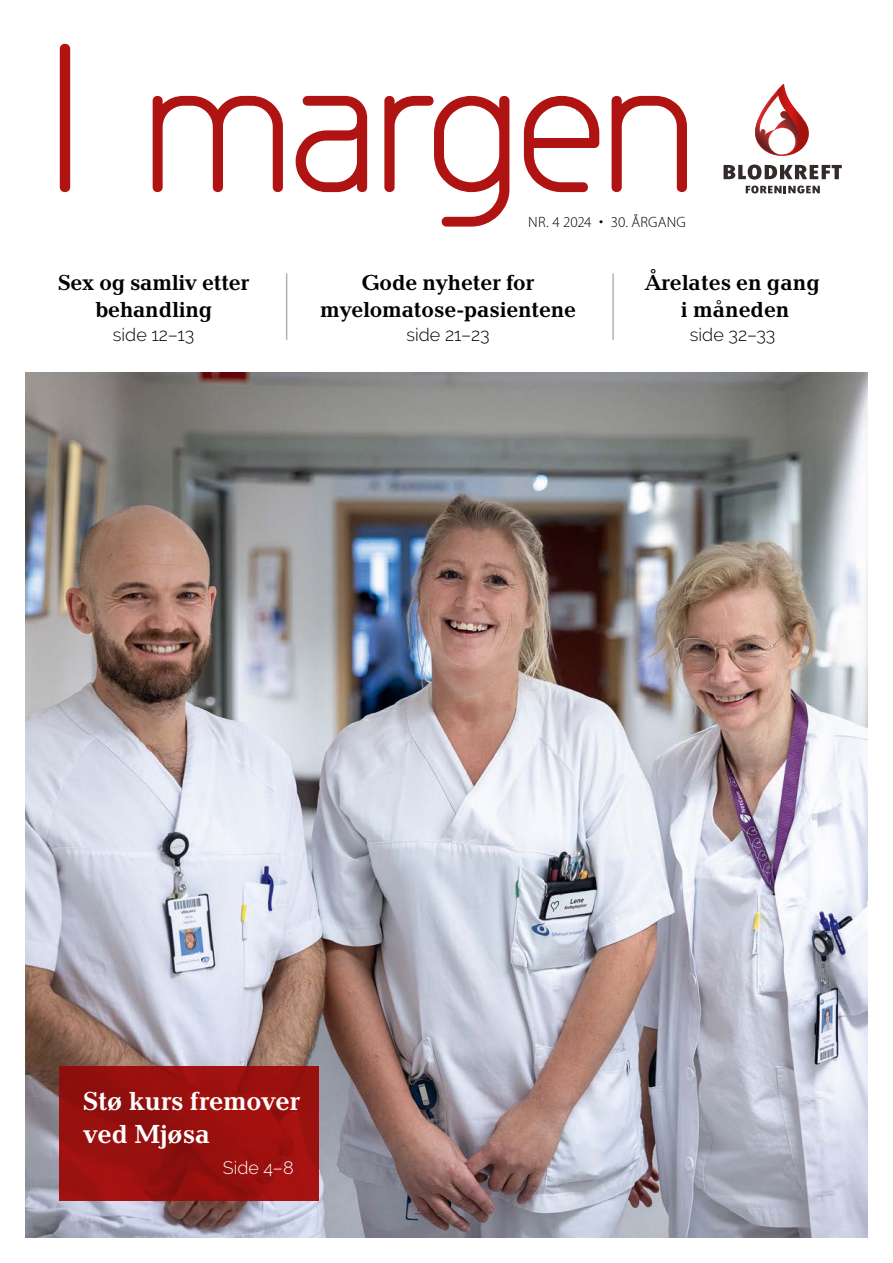
<style>
.page{position:relative;width:893px;height:1263px;background:#fff}
.page>*{position:absolute;margin:0;border:0;box-sizing:border-box;transform-origin:0 0}
.t1{font:700 27px/33px "Baltica";letter-spacing:-.01em;color:#fff}
.t2{font:700 22.5px/27px "Baltica";letter-spacing:-.01em;color:#000;text-align:center}
.t3{font:300 18px "Raleway";color:#000}
.t4{font:300 18px "Raleway";color:#fff}
.t5{font:300 15px "Myriad Pro";letter-spacing:.015em;color:#000}
.s1{font-family:"Raleway";font-weight:600}
</style>
<div class="page">
<svg style="left:612px;top:96px;width:75px;height:96px"></svg>
<svg style="left:524px;top:96px;width:75px;height:96px"></svg>
<svg style="left:384px;top:96px;width:125px;height:131px"></svg>
<svg style="left:153px;top:96px;width:130px;height:96px"></svg>
<svg style="left:60px;top:44px;width:10px;height:148px"></svg>
<svg style="left:296px;top:96px;width:71px;height:96px"></svg>
<svg style="left:724px;top:84px;width:118px;height:96px"></svg>
<svg style="left:746px;top:186px;width:74px;height:7px"></svg>
<img style="left:26px;top:373px;width:841px;height:864px">
<svg style="left:60px;top:1066px;width:259px;height:134px;background:#98100e"></svg>
<hr style="left:286px;top:274px;width:1px;height:65px;background:#b1b2b3">
<hr style="left:612px;top:274px;width:2px;height:65px;background:#b1b2b3">
<p class="t2" style="left:58px;top:270px;width:193px">Sex og samliv etter behandling</p>
<p class="t3" style="left:113px;top:324px;width:83px">side 12–13</p>
<p class="t5" style="left:528px;top:213px;width:159px">NR. 4 2024 <span class="s1">•</span> 30. ÅRGANG</p>
<p class="t2" style="left:320px;top:270px;width:257px">Gode nyheter for myelomatose-pasientene</p>
<p class="t3" style="left:406px;top:324px;width:85px">side 21–23</p>
<p class="t2" style="left:645px;top:270px;width:176px">Årelates en gang i måneden</p>
<p class="t3" style="left:690px;top:324px;width:87px">side 32–33</p>
<p class="t1" style="left:83px;top:1086px;width:218px">Stø kurs fremover ved Mjøsa</p>
<p class="t4" style="left:223px;top:1157px;width:72px">Side 4–8</p>
</div>
